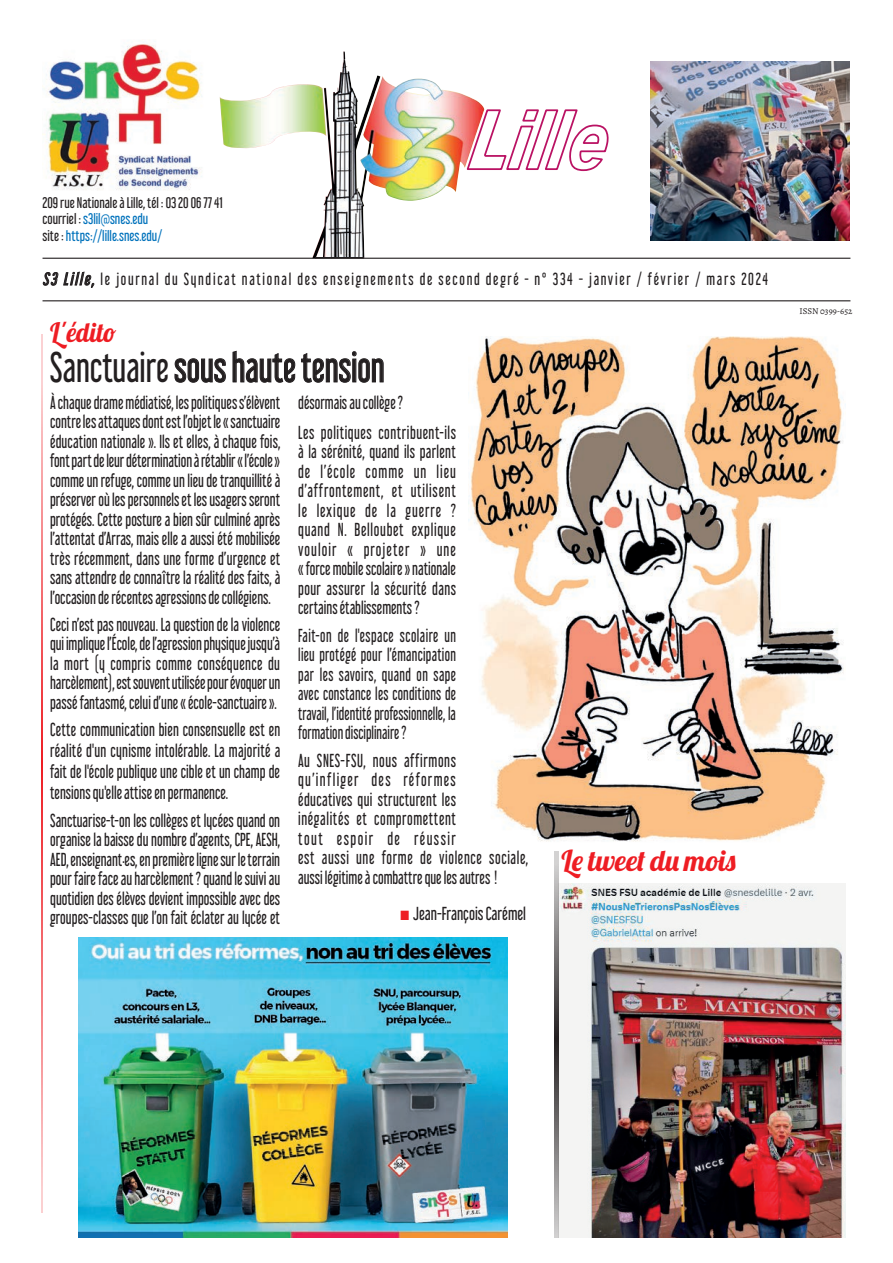
<style>
.page{position:relative;width:893px;height:1263px;background:#fff}
.page>*{position:absolute;margin:0;border:0;box-sizing:border-box;transform-origin:0 0}
.t1{font:37.5px "Libel Suit Rg";color:#231f20;scale:.92 1}
.t2{font:29.1px "Lobster 1.4";color:#ee1d23}
.t3{font:27px "Lobster 1.4";color:#ee1d23;scale:.95 1}
.t4{font:16.5px/19.5px "Libel Suit Rg";color:#231f20;text-align:justify;scale:.88 1}
.t5{font:16.5px/19.5px "Libel Suit Rg";letter-spacing:.04em;color:#231f20;scale:.88 1}
.t6{font:16.5px/19.5px "Libel Suit Rg";color:#231f20;text-align:justify;scale:.84 1}
.t7{font:16.5px/30.5px "Libel Suit Rg";letter-spacing:.035em;color:#231f20;scale:.88 1}
.t8{font:16.5px "Libel Suit Rg";color:#231f20;scale:.94 1}
.t9{font:15.3px "Libel Suit Rg";letter-spacing:.12em;color:#231f20;scale:.93 1}
.t10{font:13.5px/16.5px "Libel Suit Rg";color:#231f20}
.t11{font:9px "Alegreya";color:#231f20}
.s1{color:#0072bc}
.s2{font-style:italic;font-size:15.75px}
.s3{color:#ee1d23}
</style>
<div class="page">
<hr style="left:43px;top:258px;width:807px;height:1px;background:#231f20">
<img style="left:220px;top:51px;width:264px;height:207px">
<svg style="left:465px;top:108px;width:144px;height:64px"></svg>
<hr style="left:315px;top:257px;width:49px;height:1px;background:#231f20">
<hr style="left:43px;top:300px;width:807px;height:1px;background:#231f20">
<img style="left:43px;top:42px;width:159px;height:148px">
<img style="left:651px;top:62px;width:199px;height:179px">
<img style="left:78px;top:937px;width:430px;height:301px">
<hr style="left:42px;top:334px;width:1px;height:879px;background:#ee1d23">
<img style="left:470px;top:336px;width:374px;height:506px">
<img style="left:558px;top:883px;width:288px;height:355px">
<svg style="left:554px;top:851px;width:4px;height:387px;background:#7d7b7b"></svg>
<p class="t10" style="left:43px;top:193px;width:182px">209 rue Nationale à Lille, tél : 03 20 06 77 41 courriel : <span class="s1">s3lil@snes.edu<br></span>site : <span class="s1">https://lille.snes.edu/</span></p>
<p class="t9" style="left:43px;top:267px;width:782px"><span class="s2">S3 Lille,</span>le journal du Syndicat national des enseignements de second degré - n° 334 - janvier / février / mars 2024</p>
<h3 class="t3" style="left:50px;top:315px;width:71px">L'édito</h3>
<h1 class="t1" style="left:50px;top:337px;width:365px">Sanctuaire sous haute tension</h1>
<p class="t4" style="left:50px;top:391px;width:263px">À chaque drame médiatisé, les politiques s’élèvent contre les attaques dont est l’objet le « sanctuaire éducation nationale ». Ils et elles, à chaque fois, font part de leur détermination à rétablir « l’école » comme un refuge, comme un lieu de tranquillité à préserver où les personnels et les usagers seront protégés. Cette posture a bien sûr culminé après l’attentat d’Arras, mais elle a aussi été mobilisée très récemment, dans une forme d’urgence et sans attendre de connaître la réalité des faits, à l’occasion de récentes agressions de collégiens.</p>
<p class="t4" style="left:50px;top:613px;width:263px">Ceci n’est pas nouveau. La question de la violence qui implique l’École, de l’agression physique jusqu’à la mort (y compris comme conséquence du harcèlement), est souvent utilisée pour évoquer un passé fantasmé, celui d’une « école-sanctuaire ».</p>
<p class="t4" style="left:50px;top:718px;width:263px;line-height:21px">Cette communication bien consensuelle est en réalité d'un cynisme intolérable. La majorité a fait de l'école publique une cible et un champ de tensions qu'elle attise en permanence.</p>
<p class="t4" style="left:50px;top:809px;width:263px">Sanctuarise-t-on les collèges et lycées quand on organise la baisse du nombre d’agents, CPE, AESH, AED, enseignant.es, en première ligne sur le terrain pour faire face au harcèlement ? quand le suivi au quotidien des élèves devient impossible avec des groupes-classes que l’on fait éclater au lycée et</p>
<p class="t7" style="left:298px;top:385px;width:181px">désormais au collège ?<br>Les politiques contribuent-ils</p>
<p class="t4" style="left:298px;top:440px;width:181px">à la sérénité, quand ils parlent de l’école comme un lieu d’affrontement, et utilisent le lexique de la guerre ? quand N. Belloubet explique vouloir « projeter » une « force mobile scolaire » nationale pour assurer la sécurité dans certains établissements ?</p>
<p class="t6" style="left:298px;top:624px;width:189px">Fait-on de l'espace scolaire un lieu protégé pour l’émancipation par les savoirs, quand on sape avec constance les conditions de travail, l’identité professionnelle, la formation disciplinaire ?</p>
<p class="t5" style="left:298px;top:749px;width:263px">Au SNES-FSU, nous affirmons<br>qu’infliger des réformes<br>éducatives qui structurent les<br>inégalités et compromettent<br>tout espoir de réussir<br>est aussi une forme de violence sociale, aussi légitime à combattre que les autres !</p>
<p class="t8" style="left:401px;top:900px;width:135px"><span class="s3">■</span> Jean-François Carémel</p>
<h2 class="t2" style="left:562px;top:842px;width:176px">Le tweet du mois</h2>
<p class="t11" style="left:799px;top:305px;width:55px">ISSN 0399-652</p>
</div>
